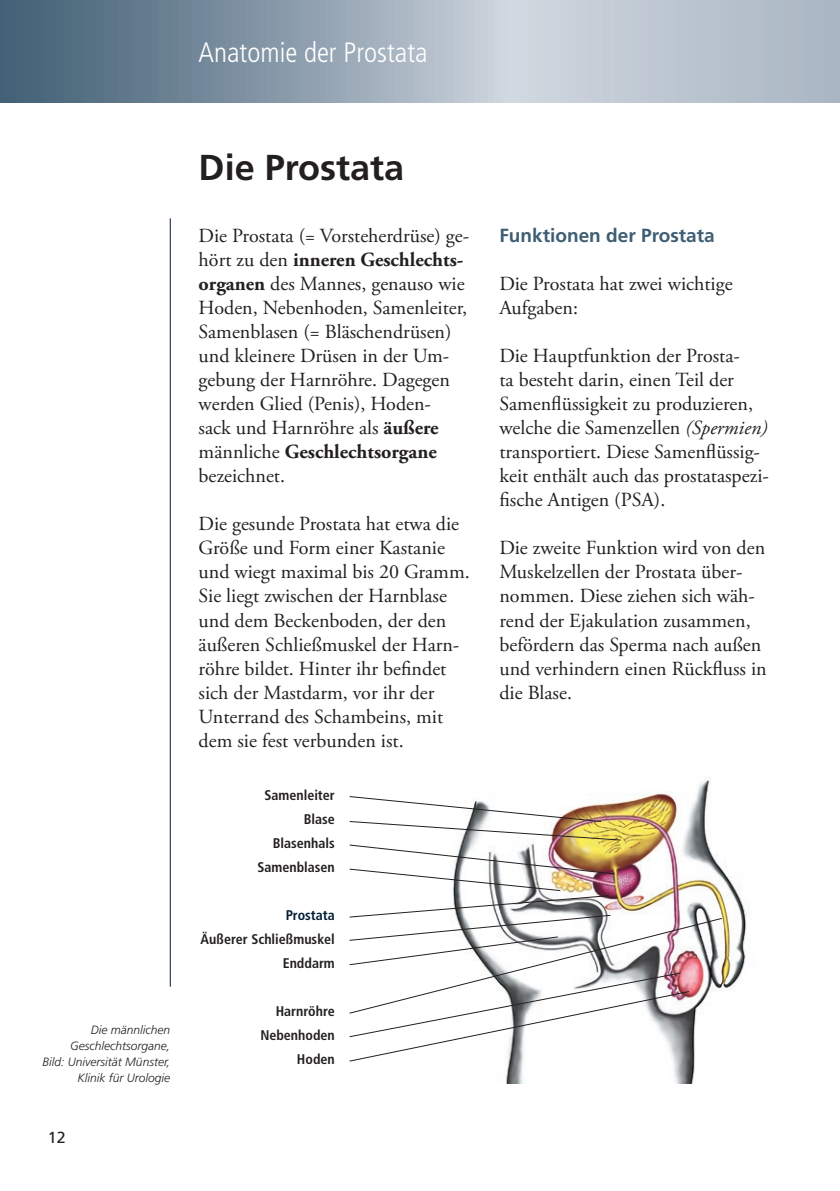
<style>
.page{position:relative;width:840px;height:1191px;background:#fff}
.page>*{position:absolute;margin:0;border:0;box-sizing:border-box;transform-origin:0 0}
.t1{font:700 36px "Frutiger LT Std";color:#231f20}
.t2{font:300 condensed 28px "Frutiger LT Std";color:#fff}
.t3{font:20px/24px "Adobe Garamond Pro";color:#231f20}
.t4{font:700 19px "Frutiger LT Std";color:#3f5e73}
.t5{font:16px "Frutiger LT Std";color:#231f20}
.t6{font:700 condensed 14px/24px "Frutiger LT Std";color:#231f20;text-align:right}
.t7{font:700 condensed 14px "Frutiger LT Std";color:#001c33}
.t8{font:italic 300 12px/16px "Frutiger LT Std";color:#231f20;text-align:right}
.s1{font-weight:700}
.s2{font-style:italic}
</style>
<div class="page">
<svg style="left:0;top:0;width:839px;height:102px;background:#99a9b6"></svg>
<hr style="left:170px;top:218px;width:1px;height:768px;background:#001c33">
<img style="left:506px;top:778px;width:243px;height:305px">
<img style="left:349px;top:796px;width:373px;height:265px">
<h2 class="t2" style="left:198px;top:36px;width:230px">Anatomie der Prostata</h2>
<p class="t8" style="left:43px;top:1022px;width:129px">Die männlichen<br>Geschlechtsorgane,<br>Bild: Universität Münster,<br>Klinik für Urologie</p>
<p class="t5" style="left:48px;top:1128px;width:19px">12</p>
<h1 class="t1" style="left:198px;top:146px;width:207px">Die Prostata</h1>
<p class="t3" style="left:198px;top:225px;width:272px">Die Prostata (= Vorsteherdrüse) ge&shy;hört zu den <span class="s1">inneren Geschlechts&shy;organen</span> des Mannes, genauso wie<br>Hoden, Nebenhoden, Samenleiter,<br>Samenblasen (= Bläschendrüsen) und kleinere Drüsen in der Um&shy;gebung der Harnröhre. Dagegen werden Glied (Penis), Hoden-<br>sack und Harnröhre als <span class="s1">äußere </span>männliche <span class="s1">Geschlechtsorgane </span>bezeichnet.</p>
<p class="t3" style="left:198px;top:513px;width:272px">Die gesunde Prostata hat etwa die<br>Größe und Form einer Kastanie und wiegt maximal bis 20 Gramm.<br>Sie liegt zwischen der Harnblase und dem Beckenboden, der den äußeren Schließmuskel der Harn&shy;röhre bildet. Hinter ihr befindet sich der Mastdarm, vor ihr der<br>Unterrand des Schambeins, mit dem sie fest verbunden ist.</p>
<p class="t6" style="left:257px;top:783px;width:79px">Samenleiter<br>Blase<br>Blasenhals<br>Samenblasen</p>
<p class="t7" style="left:285px;top:907px;width:51px">Prostata</p>
<p class="t6" style="left:200px;top:927px;width:136px">Äußerer Schließmuskel<br>Enddarm</p>
<p class="t6" style="left:260px;top:999px;width:76px">Harnröhre<br>Nebenhoden<br>Hoden</p>
<p class="t4" style="left:499px;top:225px;width:217px">Funktionen der Prostata</p>
<p class="t3" style="left:499px;top:273px;width:234px">Die Prostata hat zwei wichtige<br>Aufgaben:</p>
<p class="t3" style="left:499px;top:345px;width:271px">Die Hauptfunktion der Prosta-<br>ta besteht darin, einen Teil der Samenflüssigkeit zu produzieren, welche die Samenzellen <span class="s2">(Spermien) </span>transportiert. Diese Samenflüssig&shy;keit enthält auch das prostataspezi&shy;fische Antigen (PSA).</p>
<p class="t3" style="left:499px;top:537px;width:268px">Die zweite Funktion wird von den<br>Muskelzellen der Prostata über&shy;nommen. Diese ziehen sich wäh&shy;rend der Ejakulation zusammen, befördern das Sperma nach außen und verhindern einen Rückfluss in die Blase.</p>
</div>
